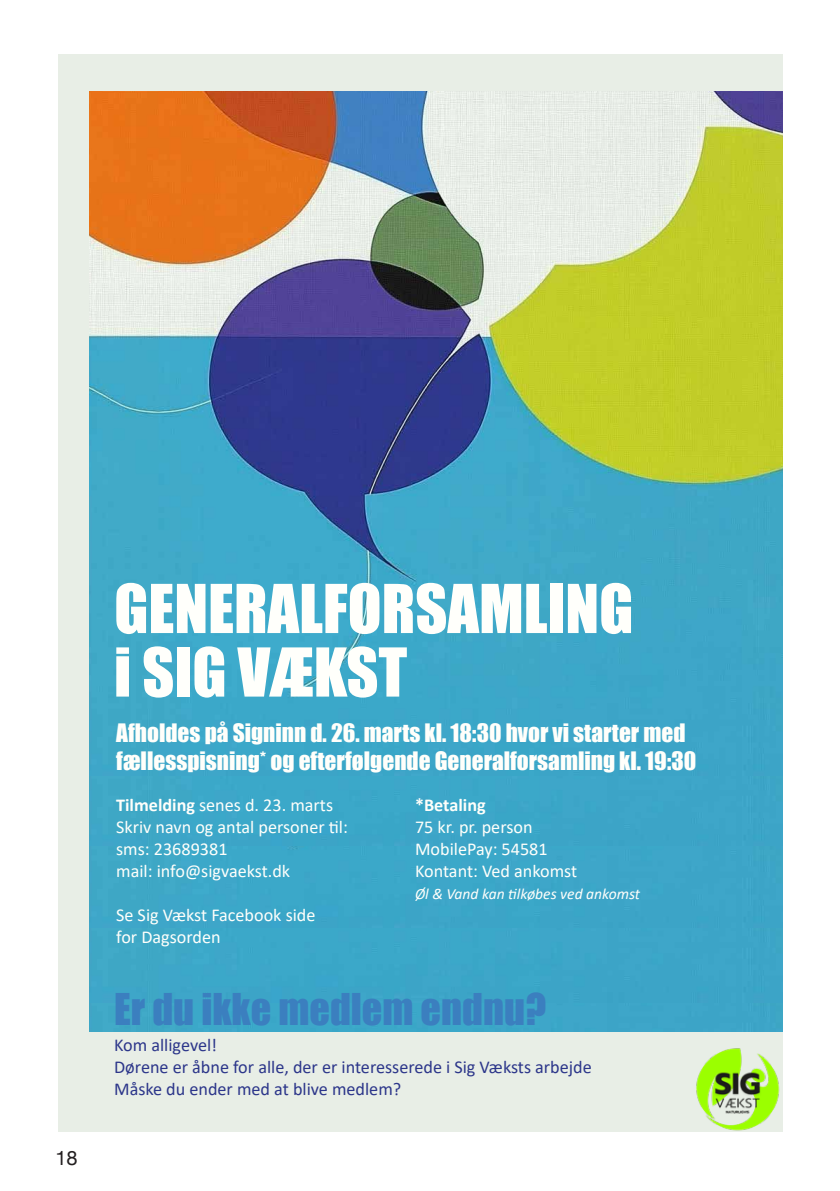
<style>
.page{position:relative;width:840px;height:1191px;background:#fff}
.page>*{position:absolute;margin:0;border:0;box-sizing:border-box;transform-origin:0 0}
.t1{font:62.2px/63.6px "Impact";color:#fffffb}
.t2{font:40.2px "Impact";color:#3b7fbf}
.t3{font:23.4px/28.6px "Impact";color:#fffffb}
.t4{font:20px "Helvetica Neue";color:#231f20}
.t5{font:18.2px/22px "Calibri";color:#fffffb}
.t6{font:18.2px/22px "Calibri";color:#2c368a}
.t7{font:italic 15.6px "Calibri";color:#fffffb}
.s1{font-weight:700}
</style>
<div class="page">
<div style="left:89px;top:1002px;width:693px;height:30px;background:#3ca7c9"></div>
<div style="left:89px;top:927px;width:693px;height:70px;background:#3ca6c8"></div>
<div style="left:89px;top:846px;width:693px;height:81px;background:#3ca6c9"></div>
<div style="left:89px;top:775px;width:693px;height:71px;background:#3ca6c8"></div>
<img style="left:89px;top:91px;width:693px;height:684px">
<div style="left:58px;top:1032px;width:724px;height:99px;background:#e8eee6"></div>
<div style="left:58px;top:59px;width:31px;height:1008px;background:#e8eee6"></div>
<div style="left:58px;top:55px;width:724px;height:36px;background:#e8eee6"></div>
<img style="left:696px;top:1048px;width:84px;height:83px">
<p class="t4" style="left:55px;top:1143px;width:24px">18</p>
<p class="t1" style="left:114px;top:575px;width:520px">GENERALFORSAMLING i SIG VÆKST</p>
<p class="t3" style="left:116px;top:717px;width:581px">Afholdes på Signinn d. 26. marts kl. 18:30 hvor vi starter med fællesspisning* og efterfølgende Generalforsamling kl. 19:30</p>
<p class="t5" style="left:116px;top:793px;width:233px"><span class="s1">Tilmelding</span> senes d. 23. marts<br>Skriv navn og antal personer til: sms: 23689381<br>mail: info@sigvaekst.dk</p>
<p class="t5" style="left:116px;top:903px;width:201px">Se Sig Vækst Facebook side for Dagsorden</p>
<p class="t5" style="left:415px;top:793px;width:163px"><span class="s1">*Betaling<br></span>75 kr. pr. person<br>MobilePay: 54581<br>Kontant: Ved ankomst</p>
<p class="t7" style="left:415px;top:883px;width:226px">Øl &amp; Vand kan tilkøbes ved ankomst</p>
<p class="t2" style="left:114px;top:978px;width:433px">Er du ikke medlem endnu?</p>
<p class="t6" style="left:114px;top:1033px;width:479px">Kom alligevel!<br>Dørene er åbne for alle, der er interesserede i Sig Væksts arbejde<br>Måske du ender med at blive medlem?</p>
</div>
